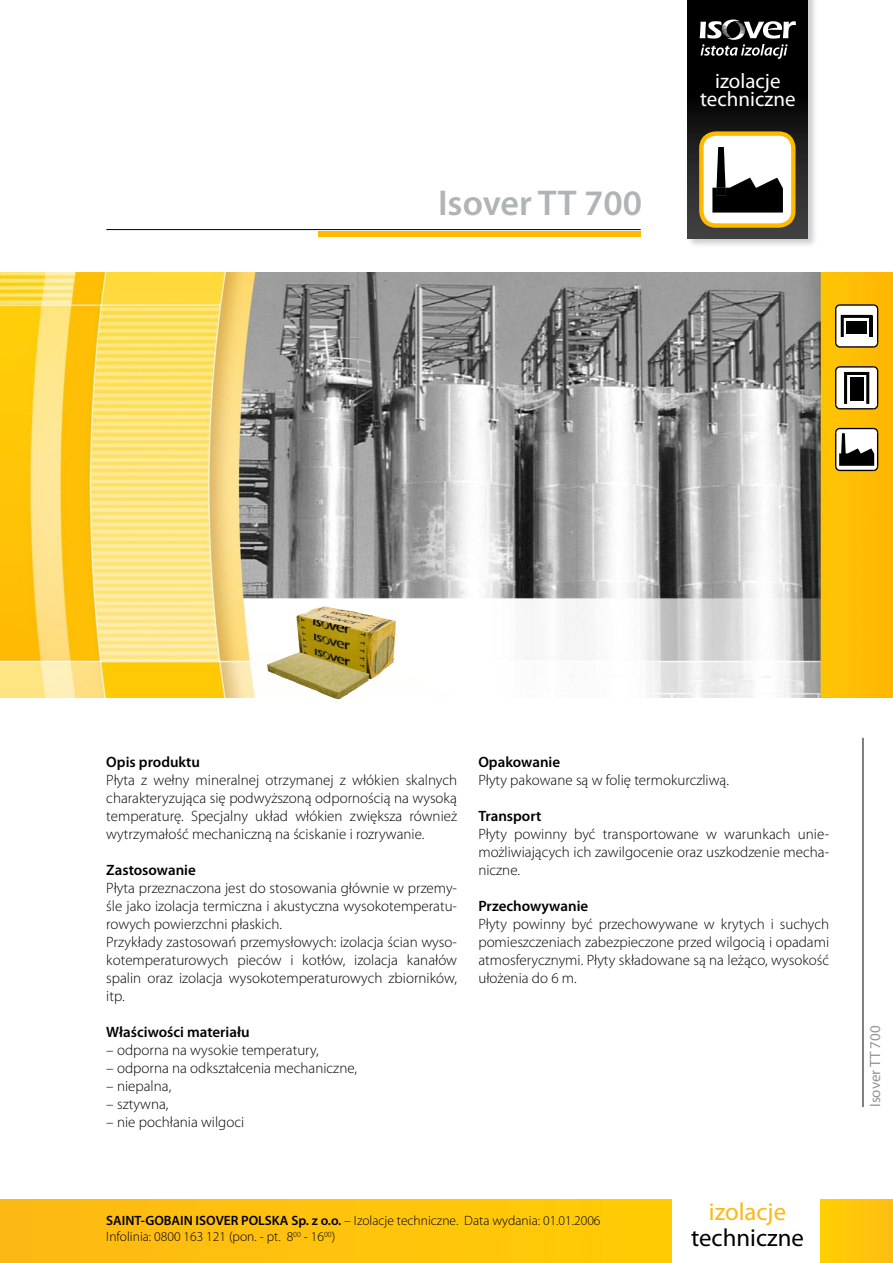
<style>
.page{position:relative;width:893px;height:1263px;background:#fff}
.page>*{position:absolute;margin:0;border:0;box-sizing:border-box;transform-origin:0 0}
.t1{font:600 36px "Myriad Pro";color:#b1b4b6}
.t2{font:24.75px "Myriad Pro";color:#000}
.t3{font:24.75px "Myriad Pro";color:#fdb813}
.t4{font:21px/18px "Myriad Pro";color:#fff;text-align:center}
.t5{font:300 15px/18px "Myriad Pro";color:#000;text-align:justify}
.t6{font:600 15px "Myriad Pro";color:#000}
.t7{font:15px "Myriad Pro";color:#939598}
.t8{font:300 13.5px/16.2px "Myriad Pro";color:#000}
.s1{font-weight:600}
</style>
<div class="page">
<div style="left:685px;top:0;width:134px;height:250px;background:#000;opacity:.2"></div>
<svg style="left:688px;top:0;width:120px;height:239px;background:#11100f"></svg>
<div style="left:821px;top:1199px;width:72px;height:64px;background:#ffc60a"></div>
<div style="left:0;top:1199px;width:672px;height:64px;background:#ffc20d"></div>
<div style="left:701px;top:134px;width:92px;height:91px;background:#fff;border-radius:15px"></div>
<div style="left:699px;top:131px;width:96px;height:97px;border:4px solid #ffb901;border-radius:15px"></div>
<svg style="left:712px;top:147px;width:71px;height:66px"></svg>
<svg style="left:700px;top:19px;width:96px;height:40px"></svg>
<div style="left:318px;top:231px;width:323px;height:6px;background:#ffb901"></div>
<hr style="left:863px;top:738px;width:1px;height:369px;background:#000">
<img style="left:0;top:272px;width:893px;height:425px">
<svg style="left:835px;top:428px;width:43px;height:43px"></svg>
<svg style="left:835px;top:304px;width:43px;height:44px"></svg>
<hr style="left:870px;top:316px;width:3px;height:21px;background:#000">
<div style="left:847px;top:321px;width:20px;height:13px;background:#000"></div>
<svg style="left:835px;top:366px;width:43px;height:43px"></svg>
<div style="left:850px;top:378px;width:14px;height:23px;background:#000"></div>
<div style="left:844px;top:372px;width:25px;height:33px;border:3px solid #000"></div>
<img style="left:263px;top:603px;width:136px;height:97px">
<hr style="left:106px;top:229px;width:535px;height:1px;background:#000">
<h1 class="t1" style="left:438px;top:180px;width:205px">Isover TT 700</h1>
<h3 class="t4" style="left:700px;top:71px;width:97px">izolacje techniczne</h3>
<p class="t6" style="left:106px;top:752px;width:95px">Opis produktu</p>
<p class="t5" style="left:106px;top:770px;width:352px">Płyta z wełny mineralnej otrzymanej z włókien skalnych charakteryzująca się podwyższoną odpornością na wysoką temperaturę. Specjalny układ włókien zwiększa również wytrzymałość mechaniczną na ściskanie i rozrywanie.</p>
<p class="t6" style="left:106px;top:860px;width:91px">Zastosowanie</p>
<p class="t5" style="left:106px;top:878px;width:352px;text-align:left">Płyta przeznaczona jest do stosowania głównie w przemy&shy;śle jako izolacja termiczna i akustyczna wysokotemperatu&shy;rowych powierzchni płaskich.<br>Przykłady zastosowań przemysłowych: izolacja ścian wyso&shy;kotemperaturowych pieców i kotłów, izolacja kanałów spalin oraz izolacja wysokotemperaturowych zbiorników, itp.</p>
<p class="t6" style="left:106px;top:1022px;width:145px">Właściwości materiału</p>
<p class="t5" style="left:106px;top:1040px;width:214px">– odporna na wysokie temperatury,</p>
<p class="t5" style="left:106px;top:1058px;width:252px">– odporna na odkształcenia mechaniczne,</p>
<p class="t5" style="left:106px;top:1076px;width:66px">– niepalna,</p>
<p class="t5" style="left:106px;top:1094px;width:64px">– sztywna,</p>
<p class="t5" style="left:106px;top:1112px;width:139px">– nie pochłania wilgoci</p>
<p class="t6" style="left:478px;top:752px;width:83px">Opakowanie</p>
<p class="t5" style="left:478px;top:770px;width:252px">Płyty pakowane są w folię termokurczliwą.</p>
<p class="t6" style="left:478px;top:806px;width:64px">Transport</p>
<p class="t5" style="left:478px;top:824px;width:352px">Płyty powinny być transportowane w warunkach unie&shy;możliwiających ich zawilgocenie oraz uszkodzenie mecha&shy;niczne.</p>
<p class="t6" style="left:478px;top:896px;width:111px">Przechowywanie</p>
<p class="t5" style="left:478px;top:914px;width:352px">Płyty powinny być przechowywane w krytych i suchych pomieszczeniach zabezpieczone przed wilgocią i opadami atmosferycznymi. Płyty składowane są na leżąco, wysokość ułożenia do 6 m.</p>
<p class="t8" style="left:106px;top:1212px;width:496px"><span class="s1">SAINT-GOBAIN ISOVER POLSKA Sp. z o.o.</span> – Izolacje techniczne. Data wydania: 01.01.2006<br>Infolinia: 0800 163 121 (pon. - pt. 8<sup>00</sup> - 16<sup>00</sup>)</p>
<h2 class="t3" style="left:709px;top:1197px;width:79px">izolacje</h2>
<h2 class="t2" style="left:691px;top:1222px;width:114px">techniczne</h2>
<p class="t7" style="left:866px;top:1107px;width:83px;rotate:-90deg">Isover TT 700</p>
</div>
